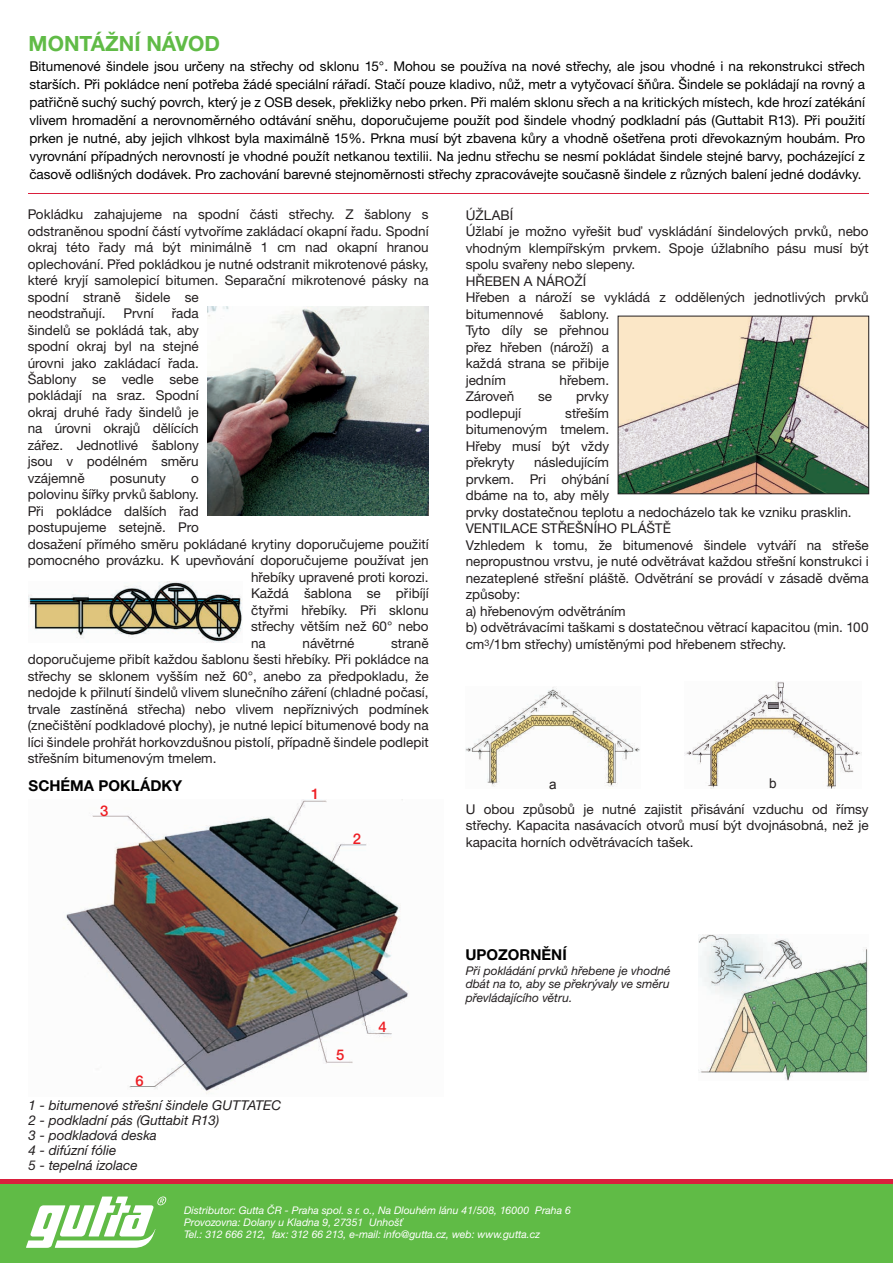
<style>
.page{position:relative;width:893px;height:1263px;background:#fff}
.page>*{position:absolute;margin:0;border:0;box-sizing:border-box;transform-origin:0 0}
.t1{font:700 21px "Helvetica Neue CE";color:#60bb46}
.t2{font:700 15px "Helvetica Neue CE";color:#000}
.t3{font:500 14.85px "Helvetica Neue CE";color:#ee1d23}
.t4{font:13.5px/16.5px "Helvetica Neue CE";color:#231f20;text-align:justify}
.t5{font:13.5px/18px "Helvetica Neue CE";color:#000;text-align:justify}
.t6{font:italic 13.5px/15.1px "Helvetica Neue CE";color:#231f20}
.t7{font:13.5px "Arial";color:#231f20}
.t8{font:italic 12px/13.4px "Helvetica Neue CE";color:#231f20;text-align:justify}
.t9{font:italic 10.5px/12px "Helvetica Neue CE";color:#fff}
</style>
<div class="page">
<div style="left:0;top:1181px;width:893px;height:82px;background:#60bb46"></div>
<hr style="left:0;top:1179px;width:893px;height:4px;background:#da1f3d">
<svg style="left:26px;top:1196px;width:140px;height:52px"></svg>
<hr style="left:29px;top:193px;width:840px;height:1px;background:#da1f3d">
<img style="left:63px;top:800px;width:346px;height:294px">
<img style="left:208px;top:307px;width:221px;height:209px">
<img style="left:29px;top:582px;width:213px;height:60px">
<img style="left:620px;top:318px;width:247px;height:174px">
<div style="left:618px;top:316px;width:251px;height:178px;border:1px solid #231f20"></div>
<img style="left:466px;top:687px;width:174px;height:100px">
<img style="left:684px;top:682px;width:177px;height:106px">
<img style="left:698px;top:934px;width:170px;height:147px">
<h1 class="t1" style="left:29px;top:30px;width:193px">MONTÁŽNÍ NÁVOD</h1>
<p class="t5" style="left:29px;top:57px;width:837px">Bitumenové šindele jsou určeny na střechy od sklonu 15°. Mohou se používa na nové střechy, ale jsou vhodné i na rekonstrukci střech starších. Při pokládce není potřeba žádé speciální rářadí. Stačí pouze kladivo, nůž, metr a vytyčovací šňůra. Šindele se pokládají na rovný a patřičně suchý suchý povrch, který je z OSB desek, překližky nebo prken. Při malém sklonu sřech a na kritických místech, kde hrozí zatékání vlivem hromadění a nerovnoměrného odtávání sněhu, doporučujeme použít pod šindele vhodný podkladní pás (Guttabit R13). Při použití prken je nutné, aby jejich vlhkost byla maximálně 15%. Prkna musí být zbavena kůry a vhodně ošetřena proti dřevokazným houbám. Pro vyrovnání případných nerovností je vhodné použít netkanou textilii. Na jednu střechu se nesmí pokládat šindele stejné barvy, pocházející z časově odlišných dodávek. Pro zachování barevné stejnoměrnosti střechy zpracovávejte současně šindele z různých balení jedné dodávky.</p>
<p class="t4" style="left:28px;top:206px;width:403px;text-align:left">Pokládku zahajujeme na spodní části střechy. Z šablony s odstraněnou spodní částí vytvoříme zakládací okapní řadu. Spodní okraj této řady má být minimálně 1 cm nad okapní hranou oplechování. Před pokládkou je nutné odstranit mikrotenové pásky, které kryjí samolepicí bitumen. Separační mikrotenové pásky na spodní straně šidele se<br>neodstraňují.</p>
<p class="t4" style="left:28px;top:305px;width:173px;text-indent:144px">řada šindelů se pokládá tak, aby spodní okraj byl na stejné úrovni jako zakládací řada.<br>Šablony se vedle sebe pokládají na sraz. Spodní okraj druhé řady šindelů je na úrovni okrajů dělících zářez. Jednotlivé šablony jsou v podélném směru vzájemně</p>
<p class="t4" style="left:124px;top:305px;width:32px">První</p>
<p class="t4" style="left:110px;top:470px;width:58px">posunuty</p>
<p class="t4" style="left:191px;top:470px;width:9px">o</p>
<p class="t4" style="left:28px;top:487px;width:173px">polovinu šířky prvků šablony.</p>
<p class="t4" style="left:28px;top:503px;width:173px">Při pokládce dalších řad</p>
<p class="t4" style="left:28px;top:519px;width:173px">postupujeme setejně. Pro</p>
<p class="t4" style="left:28px;top:536px;width:402px">dosažení přímého směru pokládané krytiny doporučujeme použití</p>
<p class="t4" style="left:28px;top:552px;width:402px">pomocného provázku. K upevňování doporučujeme používat jen</p>
<p class="t4" style="left:251px;top:569px;width:179px">hřebíky upravené proti korozi.</p>
<p class="t4" style="left:251px;top:585px;width:179px">Každá šablona se přibíjí</p>
<p class="t4" style="left:251px;top:602px;width:179px">čtyřmi hřebíky. Při sklonu</p>
<p class="t4" style="left:251px;top:618px;width:179px">střechy větším než 60° nebo</p>
<p class="t4" style="left:251px;top:635px;width:16px">na</p>
<p class="t4" style="left:303px;top:635px;width:54px">návětrné</p>
<p class="t4" style="left:28px;top:635px;width:403px;text-indent:363px">straně doporučujeme přibít každou šablonu šesti hřebíky. Při pokládce na střechy se sklonem vyšším než 60°, anebo za předpokladu, že nedojde k přilnutí šindelů vlivem slunečního záření (chladné počasí, trvale zastíněná střecha) nebo vlivem nepříznivých podmínek (znečištění podkladové plochy), je nutné lepicí bitumenové body na líci šindele prohřát horkovzdušnou pistolí, případně šindele podlepit střešním bitumenovým tmelem.</p>
<p class="t2" style="left:29px;top:776px;width:155px">SCHÉMA POKLÁDKY</p>
<p class="t3" style="left:311px;top:785px;width:10px">1</p>
<p class="t3" style="left:100px;top:801px;width:10px">3</p>
<p class="t3" style="left:353px;top:830px;width:10px">2</p>
<p class="t4" style="left:466px;top:207px;width:405px;text-align:left">ÚŽLABÍ<br>Úžlabí je možno vyřešit buď vyskládání šindelových prvků, nebo vhodným klempířským prvkem. Spoje úžlabního pásu musí být spolu svařeny nebo slepeny.<br>HŘEBEN A NÁROŽÍ<br>Hřeben a nároží se vykládá z oddělených jednotlivých prvků bitumennové šablony.<br>Tyto díly se přehnou<br>přez hřeben (nároží) a<br>každá strana se přibije<br>jedním</p>
<p class="t4" style="left:559px;top:372px;width:51px">hřebem.</p>
<p class="t4" style="left:466px;top:388px;width:50px">Zároveň</p>
<p class="t4" style="left:538px;top:388px;width:15px">se</p>
<p class="t4" style="left:576px;top:388px;width:35px">prvky</p>
<p class="t4" style="left:466px;top:405px;width:57px">podlepují</p>
<p class="t4" style="left:466px;top:405px;width:145px;text-indent:100px">střeším bitumenovým tmelem.<br>Hřeby musí být vždy překryty</p>
<p class="t4" style="left:466px;top:454px;width:405px;text-align:left;text-indent:68px">následujícím<br>prvkem. Pri ohýbání<br>dbáme na to, aby měly<br>prvky dostatečnou teplotu a nedocházelo tak ke vzniku prasklin.<br>VENTILACE STŘEŠNÍHO PLÁŠTĚ<br>Vzhledem k tomu, že bitumenové šindele vytváří na střeše nepropustnou vrstvu, je nuté odvětrávat každou střešní konstrukci i nezateplené střešní pláště. Odvětrání se provádí v zásadě dvěma způsoby:<br>a) hřebenovým odvětráním<br>b) odvětrávacími taškami s dostatečnou větrací kapacitou (min. 100 cm<sup>3</sup>/1bm střechy) umístěnými pod hřebenem střechy.</p>
<p class="t7" style="left:549px;top:775px;width:9px">a</p>
<p class="t7" style="left:769px;top:774px;width:9px">b</p>
<p class="t4" style="left:466px;top:801px;width:405px">U obou způsobů je nutné zajistit přisávání vzduchu od římsy střechy. Kapacita nasávacích otvorů musí být dvojnásobná, než je kapacita horních odvětrávacích tašek.</p>
<p class="t3" style="left:135px;top:1071px;width:10px">6</p>
<p class="t6" style="left:29px;top:1097px;width:254px">1 - bitumenové střešní šindele GUTTATEC<br>2 - podkladní pás (Guttabit R13)<br>3 - podkladová deska<br>4 - difúzní fólie<br>5 - tepelná izolace</p>
<p class="t3" style="left:336px;top:1046px;width:10px">5</p>
<p class="t3" style="left:378px;top:1018px;width:10px">4</p>
<p class="t2" style="left:465px;top:946px;width:103px">UPOZORNĚNÍ</p>
<p class="t8" style="left:466px;top:964px;width:206px">Při pokládání prvků hřebene je vhodné dbát na to, aby se překrývaly ve směru převládajícího větru.</p>
<p class="t9" style="left:184px;top:1204px;width:388px">Distributor: Gutta ČR - Praha spol. s r. o., Na Dlouhém lánu 41/508, 16000 Praha 6<br>Provozovna: Dolany u Kladna 9, 27351 Unhošť<br>Tel.: 312 666 212, fax: 312 66 213, e-mail: info@gutta.cz, web: www.gutta.cz</p>
</div>
